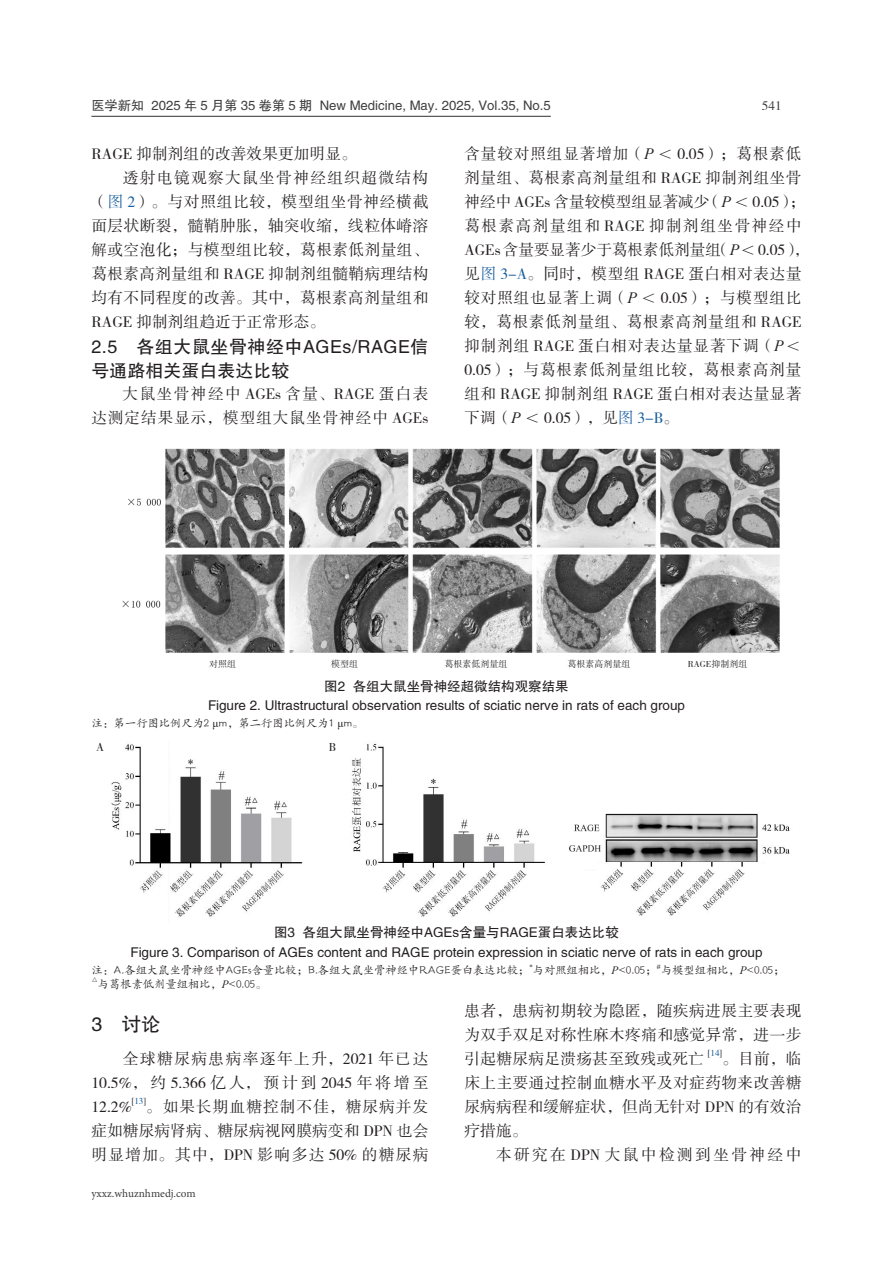
<style>
.page{position:relative;width:893px;height:1263px;background:#fff}
.page>*{position:absolute;margin:0;border:0;box-sizing:border-box;transform-origin:0 0}
._12_正文一级标题{font:19.5px "FZHTK GBK1 0";color:#231f20}
._13_正文二级标题{font:18px/24px "FZHTK GBK1 0";letter-spacing:.03em;color:#231f20}
._11_正文{font:15.75px/24px "FZSSK GBK1 0";letter-spacing:.02em;color:#231f20;text-align:justify}
._11_正文-2{font:15.75px/24px "FZSSK GBK1 0";letter-spacing:.045em;color:#231f20}
._11_正文-3{font:15.75px/24px "FZSSK GBK1 0";letter-spacing:.065em;color:#231f20;text-align:right}
._11_正文-4{font:15.75px "FZSSK GBK1 0";color:#231f20}
._11_正文-5{font:15.75px "FZSSK GBK1 0";letter-spacing:.15em;color:#231f20}
._15_图表名{font:13.5px "FZHTK GBK1 0";color:#231f20}
.t1{font:13.2px "FZHTK GBK1 0";color:#3e3e3f}
.t2{font:13.2px "FZSSK GBK1 0";color:#3e3e3f}
._11_正文-6{font:12px "FZSSK GBK1 0";color:#231f20}
._14_图表注释{font:11.25px "FZKTK GBK1 0";color:#231f20}
.t3{font:11.25px "Minion Pro";color:#3e3e3f}
._11_正文-7{font:9.15px "FZSSK GBK1 0";color:#231f20}
._11_正文-8{font:9px "FZSSK GBK1 0";color:#231f20}
._14_图表注释-2{font:6.6px "FZKTK GBK1 0";color:#231f20}
.s1{color:#175d9e}
.s2{font-family:"Times New Roman";font-style:italic}
.s3{font-family:"Adobe Song Std";font-weight:300}
.s4{font-family:"Times New Roman"}
</style>
<div class="page">
<hr style="left:91px;top:116px;width:460px;height:1px;background:#3e3e3f">
<img style="left:122px;top:448px;width:658px;height:205px">
<img style="left:111px;top:744px;width:434px;height:173px">
<div style="left:91px;top:741px;width:23px;height:17px;background:#fff"></div>
<div style="left:324px;top:741px;width:18px;height:17px;background:#fff"></div>
<img style="left:569px;top:813px;width:221px;height:50px">
<img style="left:600px;top:863px;width:145px;height:53px">
<p class="t1" style="left:91px;top:98px;width:461px">医学新知 2025 年 5 月第 35 卷第 5 期 New Medicine, May. 2025, Vol.35, No.5</p>
<p class="t2" style="left:762px;top:98px;width:21px">541</p>
<p class="_11_正文-4" style="left:91px;top:145px;width:267px">RAGE 抑制剂组的改善效果更加明显。</p>
<p class="_11_正文" style="left:91px;top:166px;width:339px;text-indent:32px">透射电镜观察大鼠坐骨神经组织超微结构（<span class="s1">图 2</span>）。与对照组比较，模型组坐骨神经横截面层状断裂，髓鞘肿胀，轴突收缩，线粒体嵴溶解或空泡化；与模型组比较，葛根素低剂量组、葛根素高剂量组和 RAGE 抑制剂组髓鞘病理结构均有不同程度的改善。其中，葛根素高剂量组和RAGE 抑制剂组趋近于正常形态。</p>
<p class="_13_正文二级标题" style="left:91px;top:335px;width:339px">2.5 各组大鼠坐骨神经中AGEs/RAGE信号通路相关蛋白表达比较</p>
<p class="_11_正文-3" style="left:91px;top:382px;width:339px">大鼠坐骨神经中 AGEs 含量、RAGE 蛋白表<br>达测定结果显示，模型组大鼠坐骨神经中 AGEs</p>
<p class="_11_正文-2" style="left:464px;top:142px;width:346px">含量较对照组显著增加（<span class="s2">P</span> <span class="s3">＜</span> 0.05）；葛根素低剂量组、葛根素高剂量组和 RAGE 抑制剂组坐骨神经中 AGEs 含量较模型组显著减少（<span class="s2">P</span> <span class="s3">＜</span> 0.05）；葛根素高剂量组和 RAGE 抑制剂组坐骨神经中<br>AGEs 含量要显著少于葛根素低剂量组（<span class="s2">P</span> <span class="s3">＜</span>0.05），见<span class="s1">图 3-A</span>。同时，模型组 RAGE 蛋白相对表达量较对照组也显著上调（<span class="s2">P</span> <span class="s3">＜</span> 0.05）；与模型组比较，葛根素低剂量组、葛根素高剂量组和 RAGE抑制剂组 RAGE 蛋白相对表达量显著下调（<span class="s2">P</span> <span class="s3">＜<br></span>0.05）；与葛根素低剂量组比较，葛根素高剂量组和 RAGE 抑制剂组 RAGE 蛋白相对表达量显著下调（<span class="s2">P</span> <span class="s3">＜</span> 0.05），见<span class="s1">图 3-B</span>。</p>
<p class="_11_正文-8" style="left:209px;top:659px;width:28px">对照组</p>
<p class="_11_正文-8" style="left:331px;top:659px;width:28px">模型组</p>
<p class="_11_正文-8" style="left:445px;top:659px;width:64px">葛根素低剂量组</p>
<p class="_11_正文-8" style="left:567px;top:659px;width:64px">葛根素高剂量组</p>
<p class="_11_正文-8" style="left:688px;top:659px;width:61px">RAGE抑制剂组</p>
<p class="_15_图表名" style="left:324px;top:678px;width:246px">图2 各组大鼠坐骨神经超微结构观察结果</p>
<p class="_15_图表名" style="left:208px;top:698px;width:478px">Figure 2. Ultrastructural observation results of sciatic nerve in rats of each group</p>
<p class="_14_图表注释" style="left:91px;top:718px;width:274px">注：第一行图比例尺为2 <span class="s4">μ</span>m，第二行图比例尺为1 <span class="s4">μ</span>m。</p>
<p class="_11_正文-6" style="left:96px;top:741px;width:9px">A</p>
<p class="_11_正文-6" style="left:329px;top:741px;width:9px">B</p>
<p class="_15_图表名" style="left:274px;top:925px;width:346px">图3 各组大鼠坐骨神经中AGEs含量与RAGE蛋白表达比较</p>
<p class="_15_图表名" style="left:131px;top:945px;width:633px">Figure 3. Comparison of AGEs content and RAGE protein expression in sciatic nerve of rats in each group</p>
<p class="_14_图表注释" style="left:91px;top:965px;width:695px">注：A.各组大鼠坐骨神经中AGEs含量比较；B.各组大鼠坐骨神经中RAGE蛋白表达比较；与对照组相比，<span class="s2">P</span>&lt;0.05；与模型组相比，<span class="s2">P</span>&lt;0.05；</p>
<p class="_14_图表注释-2" style="left:530px;top:963px;width:5px">*</p>
<p class="_14_图表注释-2" style="left:657px;top:963px;width:6px">#</p>
<p class="_14_图表注释-2" style="left:91px;top:977px;width:8px">△</p>
<p class="_14_图表注释" style="left:98px;top:978px;width:170px">与葛根素低剂量组相比，<span class="s2">P</span>&lt;0.05。</p>
<p class="_12_正文一级标题" style="left:91px;top:1013px;width:71px">3 讨论</p>
<p class="_11_正文" style="left:91px;top:1047px;width:339px;text-indent:32px">全球糖尿病患病率逐年上升，2021 年已达10.5%，约 5.366 亿人，预计到 2045 年将增至12.2%</p>
<p class="_11_正文-7" style="left:132px;top:1096px;width:16px">[<span class="s1">13</span>]</p>
<p class="_11_正文" style="left:91px;top:1095px;width:339px;text-indent:55px">。如果长期血糖控制不佳，糖尿病并发症如糖尿病肾病、糖尿病视网膜病变和 DPN 也会明显增加。其中，DPN 影响多达 50% 的糖尿病</p>
<p class="t3" style="left:91px;top:1185px;width:106px">yxxz.whuznhmedj.com</p>
<p class="_11_正文" style="left:464px;top:999px;width:339px">患者，患病初期较为隐匿，随疾病进展主要表现为双手双足对称性麻木疼痛和感觉异常，进一步引起糖尿病足溃疡甚至致残或死亡</p>
<p class="_11_正文-7" style="left:708px;top:1048px;width:16px">[<span class="s1">14</span>]</p>
<p class="_11_正文" style="left:464px;top:1047px;width:339px;text-indent:258px">。目前，临床上主要通过控制血糖水平及对症药物来改善糖尿病病程和缓解症状，但尚无针对 DPN 的有效治疗措施。</p>
<p class="_11_正文-5" style="left:496px;top:1146px;width:307px">本研究在 DPN 大鼠中检测到坐骨神经中</p>
</div>
